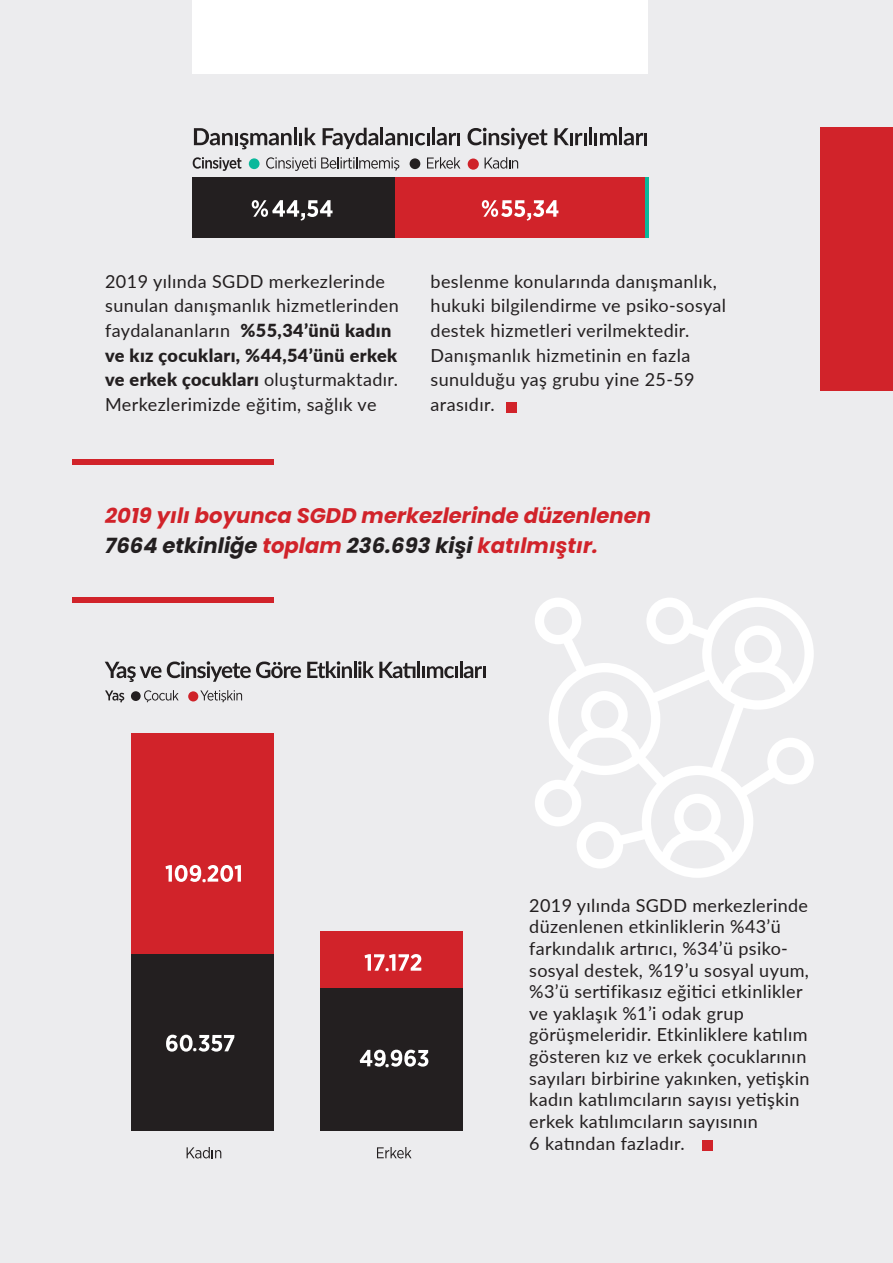
<style>
.page{position:relative;width:893px;height:1263px;background:#ececee}
.page>*{position:absolute;margin:0;border:0;box-sizing:border-box;transform-origin:0 0}
.t1{font:30px "Minion Pro";color:#fff}
.t2{font:italic 700 21.15px/29.5px "Poppins";color:#d1232a}
.t3{font:18px/24.6px "Lato";letter-spacing:.02em;color:#231f20}
.s1{font-weight:900}
.s2{color:#231f20}
</style>
<div class="page">
<div style="left:192px;top:177px;width:203px;height:60px;background:#231f20"></div>
<div style="left:395px;top:177px;width:251px;height:60px;background:#d1232a"></div>
<hr style="left:646px;top:177px;width:3px;height:60px;background:#0ab89b">
<svg style="left:252px;top:200px;width:81px;height:20px"></svg>
<svg style="left:193px;top:157px;width:48px;height:14px"></svg>
<svg style="left:194px;top:128px;width:98px;height:21px"></svg>
<hr style="left:294px;top:128px;width:3px;height:17px;background:#231f20">
<svg style="left:299px;top:128px;width:17px;height:17px"></svg>
<svg style="left:323px;top:128px;width:55px;height:21px"></svg>
<hr style="left:380px;top:128px;width:3px;height:17px;background:#231f20">
<svg style="left:385px;top:133px;width:45px;height:12px"></svg>
<hr style="left:432px;top:128px;width:3px;height:17px;background:#231f20">
<svg style="left:437px;top:133px;width:23px;height:12px"></svg>
<svg style="left:468px;top:128px;width:80px;height:21px"></svg>
<svg style="left:554px;top:128px;width:32px;height:17px"></svg>
<hr style="left:589px;top:128px;width:3px;height:17px;background:#231f20">
<svg style="left:594px;top:133px;width:23px;height:12px"></svg>
<hr style="left:619px;top:128px;width:3px;height:17px;background:#231f20">
<svg style="left:624px;top:133px;width:23px;height:12px"></svg>
<svg style="left:266px;top:157px;width:133px;height:14px"></svg>
<svg style="left:427px;top:157px;width:33px;height:12px"></svg>
<svg style="left:482px;top:200px;width:76px;height:20px"></svg>
<div style="left:249px;top:158px;width:11px;height:11px;background:#0ab89b;border-radius:50%"></div>
<div style="left:410px;top:158px;width:10px;height:11px;background:#231f20;border-radius:50%"></div>
<svg style="left:485px;top:157px;width:33px;height:12px"></svg>
<div style="left:468px;top:159px;width:11px;height:11px;background:#cf2229;border-radius:50%"></div>
<div style="left:192px;top:0;width:455px;height:74px;background:#fff"></div>
<div style="left:73px;top:459px;width:201px;height:6px;background:#d1232a"></div>
<div style="left:73px;top:598px;width:201px;height:5px;background:#d1232a"></div>
<div style="left:820px;top:128px;width:73px;height:263px;background:#d1232a"></div>
<div style="left:506px;top:402px;width:11px;height:11px;background:#d1232a"></div>
<svg style="left:105px;top:690px;width:19px;height:13px"></svg>
<svg style="left:105px;top:661px;width:196px;height:21px"></svg>
<svg style="left:307px;top:661px;width:108px;height:17px"></svg>
<hr style="left:417px;top:661px;width:3px;height:17px;background:#231f20">
<svg style="left:422px;top:666px;width:36px;height:12px"></svg>
<hr style="left:460px;top:661px;width:3px;height:17px;background:#231f20">
<svg style="left:464px;top:666px;width:21px;height:12px"></svg>
<svg style="left:144px;top:690px;width:35px;height:12px"></svg>
<div style="left:131px;top:691px;width:10px;height:10px;background:#231f20;border-radius:50%"></div>
<svg style="left:200px;top:690px;width:42px;height:12px"></svg>
<svg style="left:187px;top:1147px;width:34px;height:11px"></svg>
<svg style="left:377px;top:1147px;width:34px;height:11px"></svg>
<div style="left:188px;top:691px;width:10px;height:10px;background:#cf2229;border-radius:50%"></div>
<div style="left:131px;top:733px;width:143px;height:255px;background:#d1232a"></div>
<div style="left:131px;top:954px;width:143px;height:177px;background:#231f20"></div>
<svg style="left:165px;top:865px;width:36px;height:17px"></svg>
<svg style="left:208px;top:865px;width:33px;height:17px"></svg>
<svg style="left:166px;top:1035px;width:68px;height:17px"></svg>
<div style="left:320px;top:931px;width:143px;height:57px;background:#d1232a"></div>
<div style="left:320px;top:988px;width:143px;height:143px;background:#231f20"></div>
<svg style="left:365px;top:954px;width:56px;height:17px"></svg>
<svg style="left:360px;top:1050px;width:68px;height:17px"></svg>
<svg style="left:535px;top:598px;width:279px;height:280px"></svg>
<div style="left:702px;top:1140px;width:11px;height:11px;background:#d1232a"></div>
<p class="t3" style="left:105px;top:268px;width:295px">2019 yılında SGDD merkezlerinde sunulan danışmanlık hizmetlerinden faydalananların <span class="s1">%55,34’ünü kadın ve kız çocukları, %44,54’ünü erkek ve erkek çocukları</span> oluşturmaktadır.<br>Merkezlerimizde eğitim, sağlık ve</p>
<p class="t3" style="left:431px;top:268px;width:297px">beslenme konularında danışmanlık, hukuki bilgilendirme ve psiko-sosyal destek hizmetleri verilmektedir.<br>Danışmanlık hizmetinin en fazla sunulduğu yaş grubu yine 25-59 arasıdır.</p>
<p class="t2" style="left:105px;top:501px;width:547px">2019 yılı boyunca SGDD merkezlerinde düzenlenen<br><span class="s2">7664 etkinliğe</span> toplam <span class="s2">236.693 kişi</span> katılmıştır.</p>
<p class="t1" style="left:201px;top:853px;width:8px">.</p>
<p class="t1" style="left:192px;top:1022px;width:8px">.</p>
<p class="t1" style="left:384px;top:941px;width:8px">.</p>
<p class="t1" style="left:384px;top:1037px;width:8px">.</p>
<p class="t3" style="left:529px;top:894px;width:282px;line-height:21.6px">2019 yılında SGDD merkezlerinde düzenlenen etkinliklerin %43’ü farkındalık artırıcı, %34’ü psiko&shy;sosyal destek, %19’u sosyal uyum, %3’ü sertifikasız eğitici etkinlikler ve yaklaşık %1’i odak grup görüşmeleridir. Etkinliklere katılım gösteren kız ve erkek çocuklarının sayıları birbirine yakınken, yetişkin kadın katılımcıların sayısı yetişkin erkek katılımcıların sayısının</p>
<p class="t3" style="left:529px;top:1130px;width:157px">6 katından fazladır.</p>
</div>
